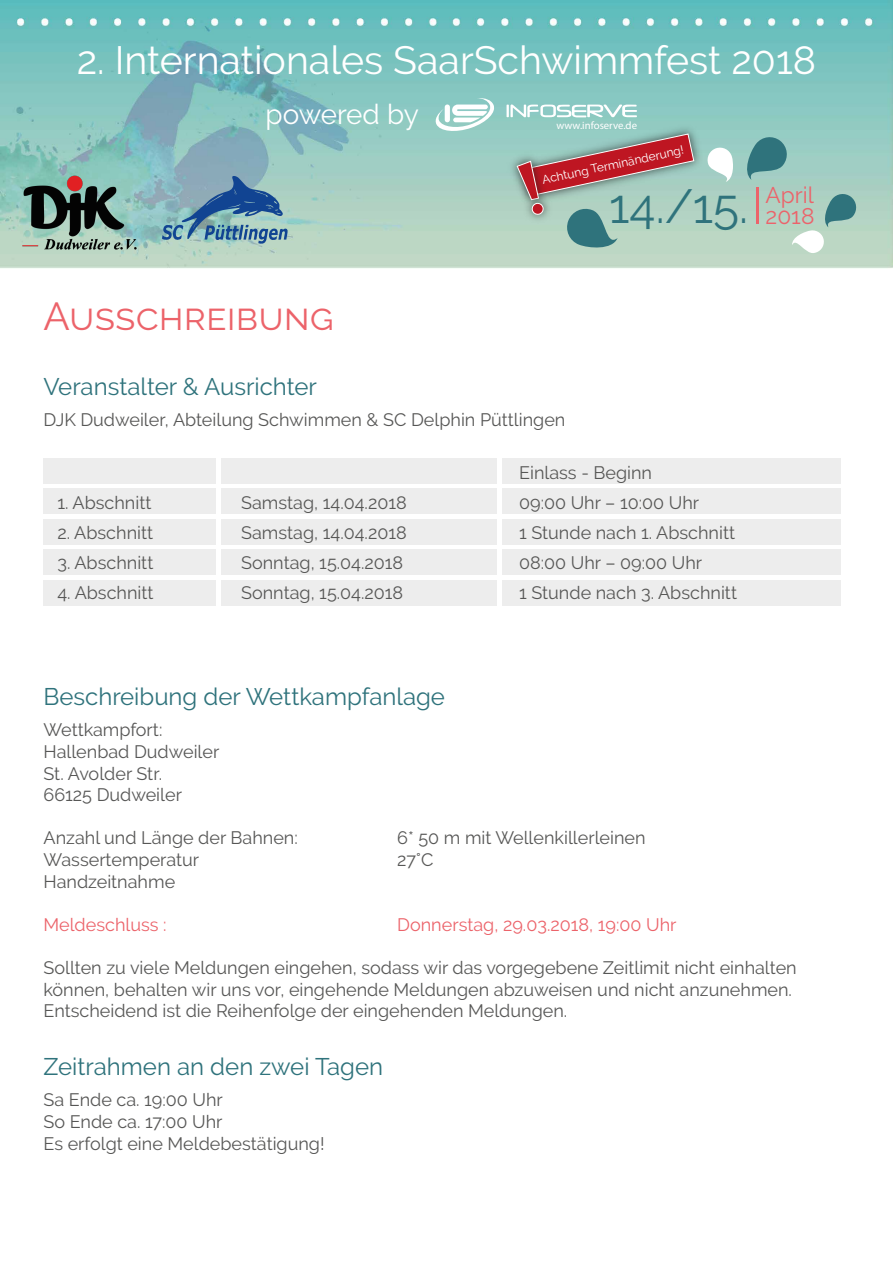
<style>
.page{position:relative;width:893px;height:1263px;background:#fff}
.page>*{position:absolute;margin:0;border:0;box-sizing:border-box;transform-origin:0 0}
.t1{font:47.7px "Raleway";color:#2f737c}
.t2{font:39.3px "Raleway";color:#fff}
.t3{font:39px "Raleway";color:#ec636a}
.t4{font:27.75px "Raleway";letter-spacing:-.02em;color:#fff}
.t5{font:24px "Raleway";color:#2f737c}
.t6{font:22.65px "Raleway";color:#ec636a}
.t7{font:18px/30px "Raleway";color:#575756}
.t8{font:18px "Raleway";color:#ec636a}
.t9{font:12px "Raleway";color:#fff}
.t10{font:10.8px "Myriad Pro";color:#fff}
.s1{font-size:22.65px;color:#ec636a}
</style>
<div class="page">
<img style="left:0;top:0;width:892px;height:268px">
<img style="left:17px;top:149px;width:125px;height:119px">
<svg style="left:707px;top:146px;width:27px;height:36px"></svg>
<svg style="left:791px;top:192px;width:67px;height:62px;background:#a8c9be"></svg>
<svg style="left:742px;top:135px;width:47px;height:45px;background:#649e9e"></svg>
<hr style="left:756px;top:187px;width:2px;height:36px;background:#ec636a">
<svg style="left:507px;top:104px;width:130px;height:13px"></svg>
<svg style="left:434px;top:98px;width:63px;height:35px"></svg>
<div style="left:445px;top:104px;width:5px;height:18px;background:#fff;border-radius:3px"></div>
<div style="left:44px;top:458px;width:797px;height:26px;background:#ededed"></div>
<div style="left:44px;top:489px;width:797px;height:25px;background:#ededed"></div>
<div style="left:44px;top:519px;width:797px;height:26px;background:#ededed"></div>
<div style="left:44px;top:549px;width:797px;height:26px;background:#ededed"></div>
<div style="left:44px;top:580px;width:797px;height:25px;background:#ededed"></div>
<div style="left:216px;top:451px;width:5px;height:221px;background:#fff"></div>
<hr style="left:497px;top:450px;width:4px;height:220px;background:#fff">
<svg style="left:162px;top:176px;width:126px;height:68px;background:#719bb1"></svg>
<img style="left:512px;top:121px;width:195px;height:88px">
<img style="left:504px;top:148px;width:12px;height:65px">
<svg style="left:516px;top:133px;width:179px;height:117px;background:#a69e98"></svg>
<h2 class="t2" style="left:77px;top:38px;width:741px">2. Internationales SaarSchwimmfest 2018</h2>
<h3 class="t4" style="left:266px;top:98px;width:155px">powered by</h3>
<p class="t10" style="left:556px;top:118px;width:82px">www.infoserve.de</p>
<p class="t9" style="left:541px;top:173px;width:146px;rotate:-12deg">Achtung Terminänderung!</p>
<h3 class="t3" style="left:44px;top:294px;width:292px">Ausschreibung</h3>
<h3 class="t5" style="left:44px;top:372px;width:275px">Veranstalter &amp; Ausrichter</h3>
<p class="t7" style="left:44px;top:405px;width:523px">DJK Dudweiler, Abteilung Schwimmen &amp; SC Delphin Püttlingen</p>
<p class="t6" style="left:766px;top:182px;width:50px">April</p>
<h1 class="t1" style="left:609px;top:179px;width:207px">14./15. <span class="s1">2018</span></h1>
<p class="t7" style="left:57px;top:487px;width:96px">1. Abschnitt</p>
<p class="t7" style="left:57px;top:517px;width:97px">2. Abschnitt</p>
<p class="t7" style="left:57px;top:547px;width:97px">3. Abschnitt</p>
<p class="t7" style="left:57px;top:577px;width:98px">4. Abschnitt</p>
<p class="t7" style="left:241px;top:487px;width:167px">Samstag, 14.04.2018<br>Samstag, 14.04.2018<br>Sonntag, 15.04.2018<br>Sonntag, 15.04.2018</p>
<p class="t7" style="left:519px;top:457px;width:219px">Einlass - Beginn<br>09:00 Uhr – 10:00 Uhr<br>1 Stunde nach 1. Abschnitt<br>08:00 Uhr – 09:00 Uhr<br>1 Stunde nach 3. Abschnitt</p>
<h3 class="t5" style="left:44px;top:682px;width:403px">Beschreibung der Wettkampfanlage</h3>
<p class="t7" style="left:44px;top:719px;width:177px;line-height:21.6px">Wettkampfort:<br>Hallenbad Dudweiler<br>St. Avolder Str.<br>66125 Dudweiler</p>
<p class="t7" style="left:44px;top:823px;width:256px">Anzahl und Länge der Bahnen:</p>
<p class="t7" style="left:397px;top:823px;width:250px">6* 50 m mit Wellenkillerleinen</p>
<p class="t7" style="left:44px;top:844px;width:157px">Wassertemperatur</p>
<p class="t7" style="left:397px;top:844px;width:38px">27°C</p>
<p class="t7" style="left:44px;top:866px;width:133px">Handzeitnahme</p>
<p class="t8" style="left:44px;top:914px;width:125px">Meldeschluss :</p>
<p class="t8" style="left:397px;top:914px;width:281px">Donnerstag, 29.03.2018, 19:00 Uhr</p>
<p class="t7" style="left:44px;top:957px;width:755px;line-height:21.6px">Sollten zu viele Meldungen eingehen, sodass wir das vorgegebene Zeitlimit nicht einhalten können, behalten wir uns vor, eingehende Meldungen abzuweisen und nicht anzunehmen.<br>Entscheidend ist die Reihenfolge der eingehenden Meldungen.</p>
<h3 class="t5" style="left:44px;top:1052px;width:341px">Zeitrahmen an den zwei Tagen</h3>
<p class="t7" style="left:44px;top:1089px;width:283px;line-height:21.6px">Sa Ende ca. 19:00 Uhr<br>So Ende ca. 17:00 Uhr<br>Es erfolgt eine Meldebestätigung!</p>
</div>
